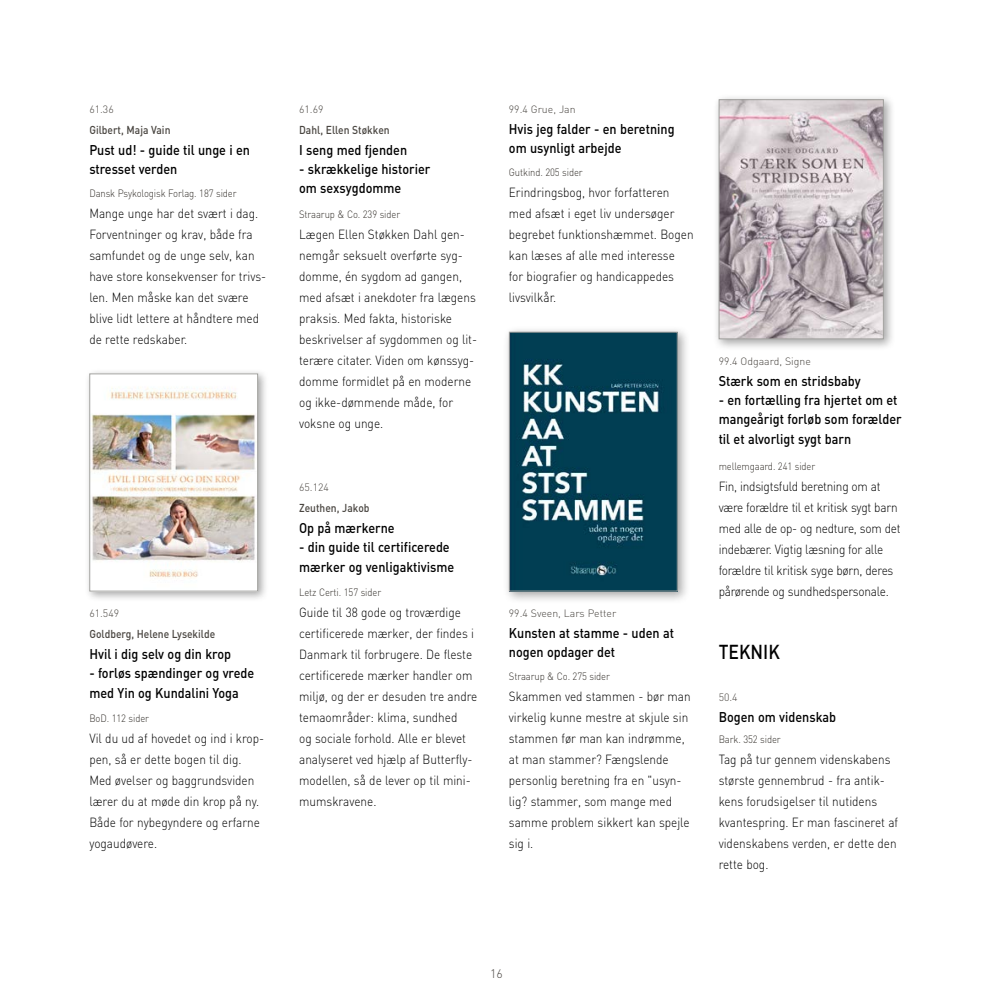
<style>
.page{position:relative;width:993px;height:993px;background:#fff}
.page>*{position:absolute;margin:0;border:0;box-sizing:border-box;transform-origin:0 0}
.id2452{font:500 19.95px "DIN";color:#000;scale:.88 1}
.id176{font:500 14px/19.2px "DIN";color:#000;scale:.9 1}
.id177{font:300 13.12px/21px "DIN";color:#000;scale:.9 1}
.id177-2{font:300 13.12px/21px "DIN";letter-spacing:-.02em;color:#000;scale:.9 1}
.t1{font:300 12.25px "DIN";color:#494540}
.id175{font:500 11.38px "DIN";color:#494540;scale:.9 1}
.id178{font:300 10.5px "DIN";letter-spacing:-.01em;color:#35312c;scale:.9 1}
.id179{font:300 10.5px "DIN";color:#494540}
</style>
<div class="page">
<div style="left:84px;top:368px;width:184px;height:234px;background:#000;opacity:.35"></div>
<img style="left:91px;top:375px;width:165px;height:214px">
<div style="left:89px;top:373px;width:169px;height:218px;border:1px solid #a0a09d"></div>
<div style="left:503px;top:326px;width:187px;height:278px;background:#000;opacity:.35"></div>
<img style="left:510px;top:333px;width:165px;height:256px">
<div style="left:508px;top:331px;width:169px;height:260px;border:1px solid #a0a09d"></div>
<div style="left:713px;top:94px;width:182px;height:257px;background:#000;opacity:.35"></div>
<img style="left:720px;top:101px;width:161px;height:236px">
<div style="left:718px;top:99px;width:165px;height:240px;border:1px solid #a0a09d"></div>
<p class="id179" style="left:89px;top:102px;width:26px">61.36</p>
<p class="id175" style="left:89px;top:122px;width:92px">Gilbert, Maja Vain</p>
<p class="id176" style="left:89px;top:139px;width:180px">Pust ud! - guide til unge i en stresset verden</p>
<p class="id178" style="left:89px;top:186px;width:165px">Dansk Psykologisk Forlag. 187 sider</p>
<p class="id177" style="left:89px;top:202px;width:198px">Mange unge har det svært i dag.<br>Forventninger og krav, både fra samfundet og de unge selv, kan have store konsekvenser for trivs&shy;len. Men måske kan det svære blive lidt lettere at håndtere med de rette redskaber.</p>
<p class="id179" style="left:89px;top:606px;width:31px">61.549</p>
<p class="id175" style="left:89px;top:626px;width:141px">Goldberg, Helene Lysekilde</p>
<p class="id176" style="left:89px;top:643px;width:159px">Hvil i dig selv og din krop</p>
<p class="id176" style="left:89px;top:663px;width:185px">- forløs spændinger og vrede med Yin og Kundalini Yoga</p>
<p class="id178" style="left:89px;top:711px;width:68px">BoD. 112 sider</p>
<p class="id177" style="left:89px;top:727px;width:196px">Vil du ud af hovedet og ind i krop&shy;pen, så er dette bogen til dig.<br>Med øvelser og baggrundsviden lærer du at møde din krop på ny.<br>Både for nybegyndere og erfarne yogaudøvere.</p>
<p class="id179" style="left:299px;top:102px;width:26px">61.69</p>
<p class="id175" style="left:299px;top:122px;width:102px">Dahl, Ellen Støkken</p>
<p class="id176" style="left:299px;top:139px;width:121px">I seng med fjenden</p>
<p class="id176" style="left:299px;top:159px;width:147px">- skrækkelige historier om sexsygdomme</p>
<p class="id178" style="left:299px;top:207px;width:114px">Straarup &amp; Co. 239 sider</p>
<p class="id177" style="left:299px;top:223px;width:199px">Lægen Ellen Støkken Dahl gen&shy;nemgår seksuelt overførte syg&shy;domme, én sygdom ad gangen, med afsæt i anekdoter fra lægens praksis. Med fakta, historiske beskrivelser af sygdommen og lit&shy;terære citater. Viden om kønssyg&shy;domme formidlet på en moderne og ikke-dømmende måde, for voksne og unge.</p>
<p class="id179" style="left:299px;top:480px;width:31px">65.124</p>
<p class="id175" style="left:299px;top:500px;width:80px">Zeuthen, Jakob</p>
<p class="id176" style="left:299px;top:517px;width:108px">Op på mærkerne</p>
<p class="id176" style="left:299px;top:537px;width:174px">- din guide til certificerede mærker og venligaktivisme</p>
<p class="id178" style="left:299px;top:585px;width:93px">Letz Certi. 157 sider</p>
<p class="id177" style="left:299px;top:601px;width:199px">Guide til 38 gode og troværdige certificerede mærker, der findes i<br>Danmark til forbrugere. De fleste certificerede mærker handler om miljø, og der er desuden tre andre temaområder: klima, sundhed<br>og sociale forhold. Alle er blevet analyseret ved hjælp af Butterfly&shy;modellen, så de lever op til mini&shy;mumskravene.</p>
<p class="id179" style="left:508px;top:102px;width:68px">99.4 Grue, Jan</p>
<p class="id176" style="left:508px;top:118px;width:185px">Hvis jeg falder - en beretning om usynligt arbejde</p>
<p class="id178" style="left:508px;top:165px;width:84px">Gutkind. 205 sider</p>
<p class="id177" style="left:508px;top:181px;width:207px">Erindringsbog, hvor forfatteren med afsæt i eget liv undersøger begrebet funktionshæmmet. Bogen kan læses af alle med interesse<br>for biografier og handicappedes livsvilkår.</p>
<p class="id179" style="left:508px;top:606px;width:109px">99.4 Sveen, Lars Petter</p>
<p class="id176" style="left:508px;top:622px;width:185px">Kunsten at stamme - uden at nogen opdager det</p>
<p class="id178" style="left:508px;top:669px;width:114px">Straarup &amp; Co. 275 sider</p>
<p class="id177" style="left:508px;top:685px;width:203px">Skammen ved stammen - bør man virkelig kunne mestre at skjule sin stammen før man kan indrømme, at man stammer? Fængslende personlig beretning fra en "usyn&shy;lig? stammer, som mange med samme problem sikkert kan spejle sig i.</p>
<p class="id179" style="left:718px;top:354px;width:94px">99.4 Odgaard, Signe</p>
<p class="id176" style="left:718px;top:370px;width:159px">Stærk som en stridsbaby</p>
<p class="id176" style="left:718px;top:390px;width:205px">- en fortælling fra hjertet om et mangeårigt forløb som forælder til et alvorligt sygt barn</p>
<p class="id178" style="left:718px;top:459px;width:109px">mellemgaard. 241 sider</p>
<p class="id177-2" style="left:718px;top:475px;width:203px">Fin, indsigtsfuld beretning om at være forældre til et kritisk sygt barn med alle de op- og nedture, som det indebærer. Vigtig læsning for alle forældre til kritisk syge børn, deres pårørende og sundhedspersonale.</p>
<h1 class="id2452" style="left:718px;top:639px;width:71px">TEKNIK</h1>
<p class="id179" style="left:718px;top:690px;width:20px">50.4</p>
<p class="id176" style="left:718px;top:706px;width:132px">Bogen om videnskab</p>
<p class="id178" style="left:718px;top:732px;width:70px">Bark. 352 sider</p>
<p class="id177" style="left:718px;top:748px;width:201px">Tag på tur gennem videnskabens største gennembrud - fra antik&shy;kens forudsigelser til nutidens kvantespring. Er man fascineret af videnskabens verden, er dette den rette bog.</p>
<p class="t1" style="left:490px;top:965px;width:14px">16</p>
</div>
